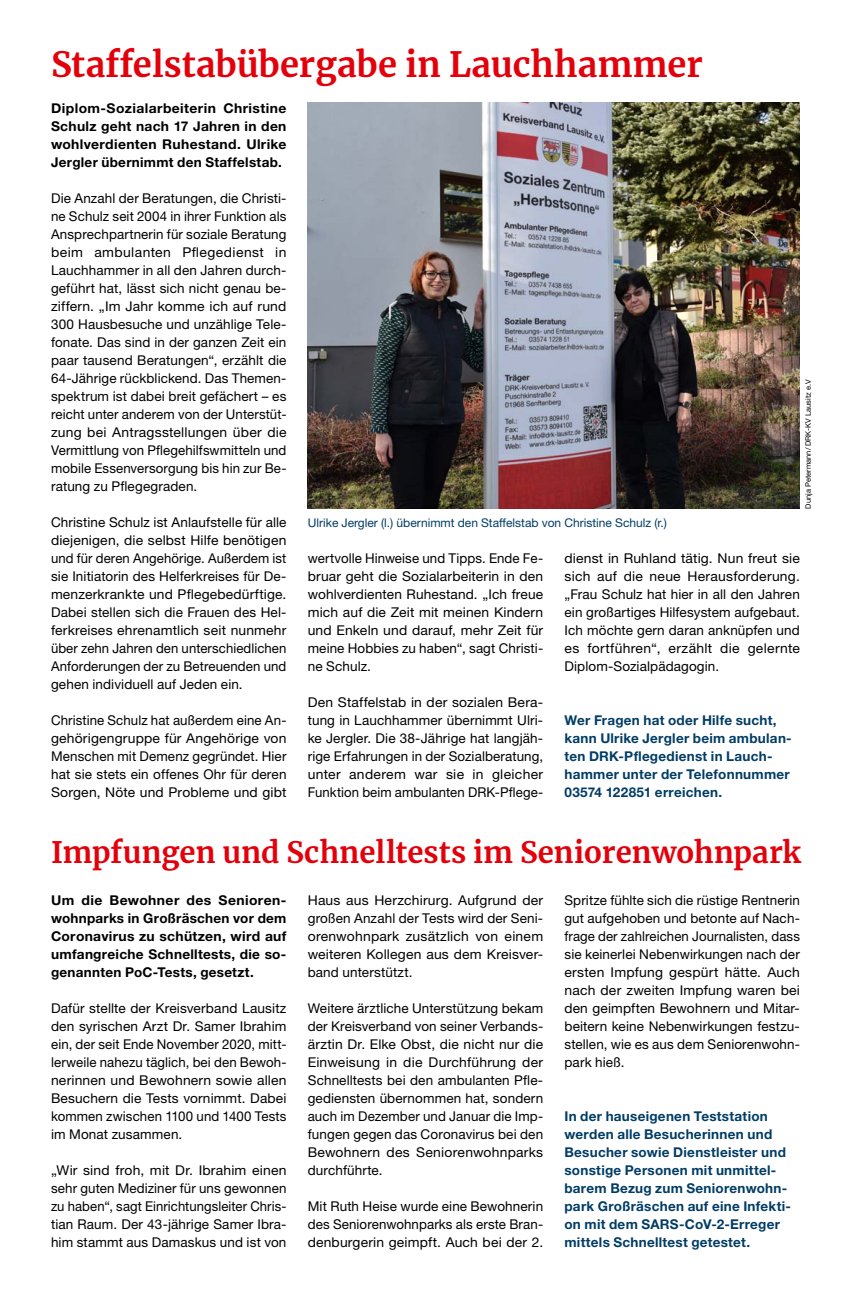
<style>
.page{position:relative;width:851px;height:1297px;background:#fff}
.page>*{position:absolute;margin:0;border:0;box-sizing:border-box;transform-origin:0 0}
.MGB_Headline_23{font:700 34.5px "Merriweather";letter-spacing:.005em;color:#e3000b}
.MGB_Headline_23-2{font:700 29.25px "Merriweather";color:#e3000b}
.MGB_Copy{font:13.5px/18px "Helvetica Neue LT Pro";letter-spacing:.01em;color:#000;text-align:justify}
.MGB_Info{font:700 13.5px/18px "Helvetica Neue LT Pro";letter-spacing:.02em;color:#003c65}
.MGB_Copy_bold{font:700 13.5px/18px "Helvetica Neue LT Pro";letter-spacing:.02em;color:#000;text-align:justify}
.MGB_BU{font:12px "Helvetica Neue LT Pro";color:#003c65}
.MGB_Fotocredits{font:7.5px "Helvetica Neue LT Pro";color:#000}
</style>
<div class="page">
<img style="left:308px;top:103px;width:491px;height:406px">
<p class="MGB_Headline_23" style="left:51px;top:40px;width:653px">Staffelstabübergabe in Lauchhammer</p>
<p class="MGB_Copy_bold" style="left:51px;top:98px;width:237px">Diplom-Sozialarbeiterin Christine Schulz geht nach 17 Jahren in den wohlverdienten Ruhestand. Ulrike Jergler übernimmt den Staffelstab.</p>
<p class="MGB_Copy" style="left:51px;top:188px;width:237px">Die Anzahl der Beratungen, die Christi&shy;ne Schulz seit 2004 in ihrer Funktion als Ansprechpartnerin für soziale Beratung beim ambulanten Pflegedienst in Lauchhammer in all den Jahren durch&shy;geführt hat, lässt sich nicht genau be&shy;ziffern. „Im Jahr komme ich auf rund 300 Hausbesuche und unzählige Tele&shy;fonate. Das sind in der ganzen Zeit ein paar tausend Beratungen“, erzählt die 64-Jährige rückblickend. Das Themen&shy;spektrum ist dabei breit gefächert – es reicht unter anderem von der Unterstüt&shy;zung bei Antragsstellungen über die Vermittlung von Pflegehilfswmitteln und mobile Essenversorgung bis hin zur Be&shy;ratung zu Pflegegraden.</p>
<p class="MGB_Copy" style="left:51px;top:512px;width:237px">Christine Schulz ist Anlaufstelle für alle diejenigen, die selbst Hilfe benötigen und für deren Angehörige. Außerdem ist sie Initiatorin des Helferkreises für De&shy;menzerkrankte und Pflegebedürftige.<br>Dabei stellen sich die Frauen des Hel&shy;ferkreises ehrenamtlich seit nunmehr über zehn Jahren den unterschiedlichen Anforderungen der zu Betreuenden und gehen individuell auf Jeden ein.</p>
<p class="MGB_Copy" style="left:51px;top:710px;width:237px">Christine Schulz hat außerdem eine An&shy;gehörigengruppe für Angehörige von Menschen mit Demenz gegründet. Hier hat sie stets ein offenes Ohr für deren Sorgen, Nöte und Probleme und gibt</p>
<p class="MGB_Fotocredits" style="left:803px;top:509px;width:130px;rotate:-90deg">Dunja Petermann/DRK-KV Lausitz e.V</p>
<p class="MGB_BU" style="left:308px;top:515px;width:360px">Ulrike Jergler (l.) übernimmt den Staffelstab von Christine Schulz (r.)</p>
<p class="MGB_Copy" style="left:564px;top:548px;width:237px">dienst in Ruhland tätig. Nun freut sie sich auf die neue Herausforderung. „Frau Schulz hat hier in all den Jahren ein großartiges Hilfesystem aufgebaut.<br>Ich möchte gern daran anknüpfen und es fortführen“, erzählt die gelernte Diplom-Sozialpädagogin.</p>
<p class="MGB_Copy" style="left:308px;top:548px;width:237px">wertvolle Hinweise und Tipps. Ende Fe&shy;bruar geht die Sozialarbeiterin in den wohlverdienten Ruhestand. „Ich freue mich auf die Zeit mit meinen Kindern und Enkeln und darauf, mehr Zeit für meine Hobbies zu haben“, sagt Christi&shy;ne Schulz.</p>
<p class="MGB_Copy" style="left:308px;top:692px;width:237px">Den Staffelstab in der sozialen Bera&shy;tung in Lauchhammer übernimmt Ulri&shy;ke Jergler. Die 38-Jährige hat langjäh&shy;rige Erfahrungen in der Sozialberatung, unter anderem war sie in gleicher Funktion beim ambulanten DRK-Pflege-</p>
<p class="MGB_Info" style="left:564px;top:710px;width:229px">Wer Fragen hat oder Hilfe sucht, kann Ulrike Jergler beim ambulan&shy;ten DRK-Pflegedienst in Lauch&shy;hammer unter der Telefonnummer<br>03574 122851 erreichen.</p>
<p class="MGB_Headline_23-2" style="left:51px;top:832px;width:751px">Impfungen und Schnelltests im Seniorenwohnpark</p>
<p class="MGB_Copy_bold" style="left:51px;top:890px;width:237px">Um die Bewohner des Senioren&shy;wohnparks in Großräschen vor dem Coronavirus zu schützen, wird auf umfangreiche Schnelltests, die so&shy;genannten PoC-Tests, gesetzt.</p>
<p class="MGB_Copy" style="left:51px;top:998px;width:237px">Dafür stellte der Kreisverband Lausitz den syrischen Arzt Dr. Samer Ibrahim ein, der seit Ende November 2020, mitt&shy;lerweile nahezu täglich, bei den Bewoh&shy;nerinnen und Bewohnern sowie allen Besuchern die Tests vornimmt. Dabei kommen zwischen 1100 und 1400 Tests im Monat zusammen.</p>
<p class="MGB_Copy" style="left:51px;top:1160px;width:237px">„Wir sind froh, mit Dr. Ibrahim einen sehr guten Mediziner für uns gewonnen zu haben“, sagt Einrichtungsleiter Chris&shy;tian Raum. Der 43-jährige Samer Ibra&shy;him stammt aus Damaskus und ist von</p>
<p class="MGB_Copy" style="left:564px;top:890px;width:237px">Spritze fühlte sich die rüstige Rentnerin gut aufgehoben und betonte auf Nach&shy;frage der zahlreichen Journalisten, dass sie keinerlei Nebenwirkungen nach der ersten Impfung gespürt hätte. Auch nach der zweiten Impfung waren bei den geimpften Bewohnern und Mitar&shy;beitern keine Nebenwirkungen festzu&shy;stellen, wie es aus dem Seniorenwohn&shy;park hieß.</p>
<p class="MGB_Copy" style="left:308px;top:890px;width:237px">Haus aus Herzchirurg. Aufgrund der großen Anzahl der Tests wird der Seni&shy;orenwohnpark zusätzlich von einem weiteren Kollegen aus dem Kreisver&shy;band unterstützt.</p>
<p class="MGB_Copy" style="left:308px;top:998px;width:237px">Weitere ärztliche Unterstützung bekam der Kreisverband von seiner Verbands&shy;ärztin Dr. Elke Obst, die nicht nur die Einweisung in die Durchführung der Schnelltests bei den ambulanten Pfle&shy;gediensten übernommen hat, sondern auch im Dezember und Januar die Imp&shy;fungen gegen das Coronavirus bei den Bewohnern des Seniorenwohnparks durchführte.</p>
<p class="MGB_Copy" style="left:308px;top:1196px;width:237px">Mit Ruth Heise wurde eine Bewohnerin des Seniorenwohnparks als erste Bran&shy;denburgerin geimpft. Auch bei der 2.</p>
<p class="MGB_Info" style="left:564px;top:1106px;width:228px">In der hauseigenen Teststation werden alle Besucherinnen und<br>Besucher sowie Dienstleister und sonstige Personen mit unmittel&shy;barem Bezug zum Seniorenwohn&shy;park Großräschen auf eine Infekti&shy;on mit dem SARS-CoV-2-Erreger mittels Schnelltest getestet.</p>
</div>
